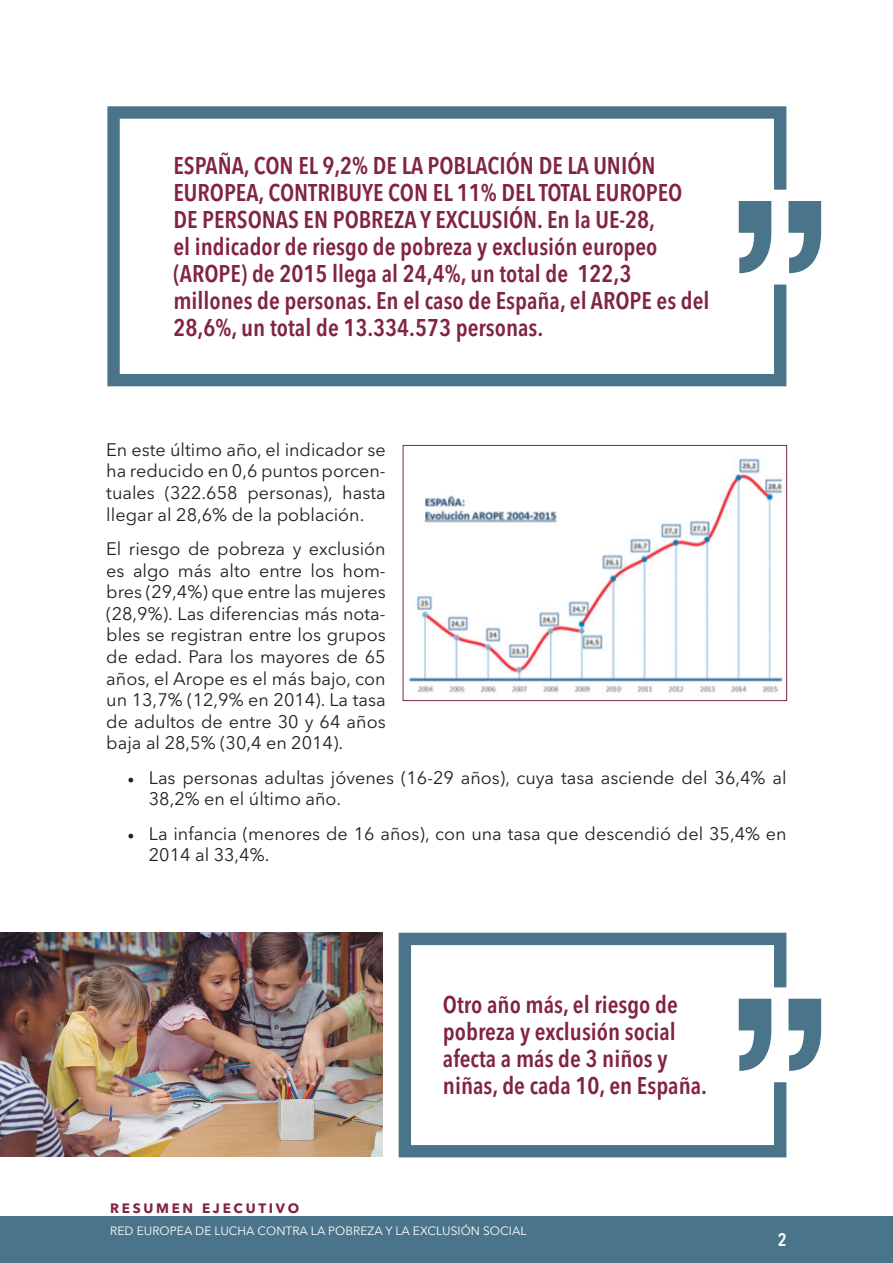
<style>
.page{position:relative;width:893px;height:1263px;background:#fff}
.page>*{position:absolute;margin:0;border:0;box-sizing:border-box;transform-origin:0 0}
.t1{font:600 condensed 24px/27px "Avenir Next LT Pro";color:#812345}
.t2{font:18px/21.6px "Avenir Next LT Pro";color:#231f20;text-align:justify}
.t3{font:600 condensed 18px "Avenir Next LT Pro";color:#fff}
.t4{font:700 13.5px "Avenir Next LT Pro";letter-spacing:.2em;color:#812345}
.t5{font:12px "Avenir Next LT Pro";letter-spacing:.005em;color:#fff}
.s1{font-family:"Minion Pro"}
</style>
<div class="page">
<div style="left:0;top:1217px;width:893px;height:46px;background:#49748a"></div>
<svg style="left:788px;top:201px;width:33px;height:72px"></svg>
<svg style="left:107px;top:106px;width:679px;height:280px"></svg>
<svg style="left:788px;top:999px;width:33px;height:72px"></svg>
<svg style="left:399px;top:933px;width:387px;height:224px"></svg>
<img style="left:0;top:933px;width:383px;height:224px">
<img style="left:408px;top:458px;width:375px;height:235px">
<div style="left:403px;top:445px;width:384px;height:256px;border:1px solid #812345"></div>
<p class="t1" style="left:173px;top:152px;width:538px">ESPAÑA, CON EL 9,2% DE LA POBLACIÓN DE LA UNIÓN EUROPEA, CONTRIBUYE CON EL 11% DEL TOTAL EUROPEO DE PERSONAS EN POBREZA Y EXCLUSIÓN. En la UE-28,<br>el indicador de riesgo de pobreza y exclusión europeo (AROPE) de 2015 llega al 24,4%, un total de 122,3 millones de personas. En el caso de España, el AROPE es del 28,6%, un total de 13.334.573 personas.</p>
<p class="t2" style="left:106px;top:439px;width:281px">En este último año, el indicador se ha reducido en 0,6 puntos porcen&shy;tuales (322.658 personas), hasta llegar al 28,6% de la población.</p>
<p class="t2" style="left:106px;top:538px;width:281px">El riesgo de pobreza y exclusión es algo más alto entre los hom&shy;bres (29,4%) que entre las mujeres (28,9%). Las diferencias más nota&shy;bles se registran entre los grupos de edad. Para los mayores de 65 años, el Arope es el más bajo, con un 13,7% (12,9% en 2014). La tasa de adultos de entre 30 y 64 años baja al 28,5% (30,4 en 2014).</p>
<p class="t2" style="left:149px;top:767px;width:639px;text-indent:-21px"><span class="s1">•</span> Las personas adultas jóvenes (16-29 años), cuya tasa asciende del 36,4% al<br>38,2% en el último año.</p>
<p class="t2" style="left:149px;top:823px;width:639px;text-indent:-21px"><span class="s1">•</span> La infancia (menores de 16 años), con una tasa que descendió del 35,4% en<br>2014 al 33,4%.</p>
<p class="t4" style="left:110px;top:1200px;width:190px">RESUMEN EJECUTIVO</p>
<h1 class="t1" style="left:443px;top:990px;width:266px">Otro año más, el riesgo de pobreza y exclusión social afecta a más de 3 niños y niñas, de cada 10, en España.</h1>
<p class="t5" style="left:110px;top:1224px;width:418px">RED EUROPEA DE LUCHA CONTRA LA POBREZA Y LA EXCLUSIÓN SOCIAL</p>
<p class="t3" style="left:778px;top:1229px;width:10px">2</p>
</div>
